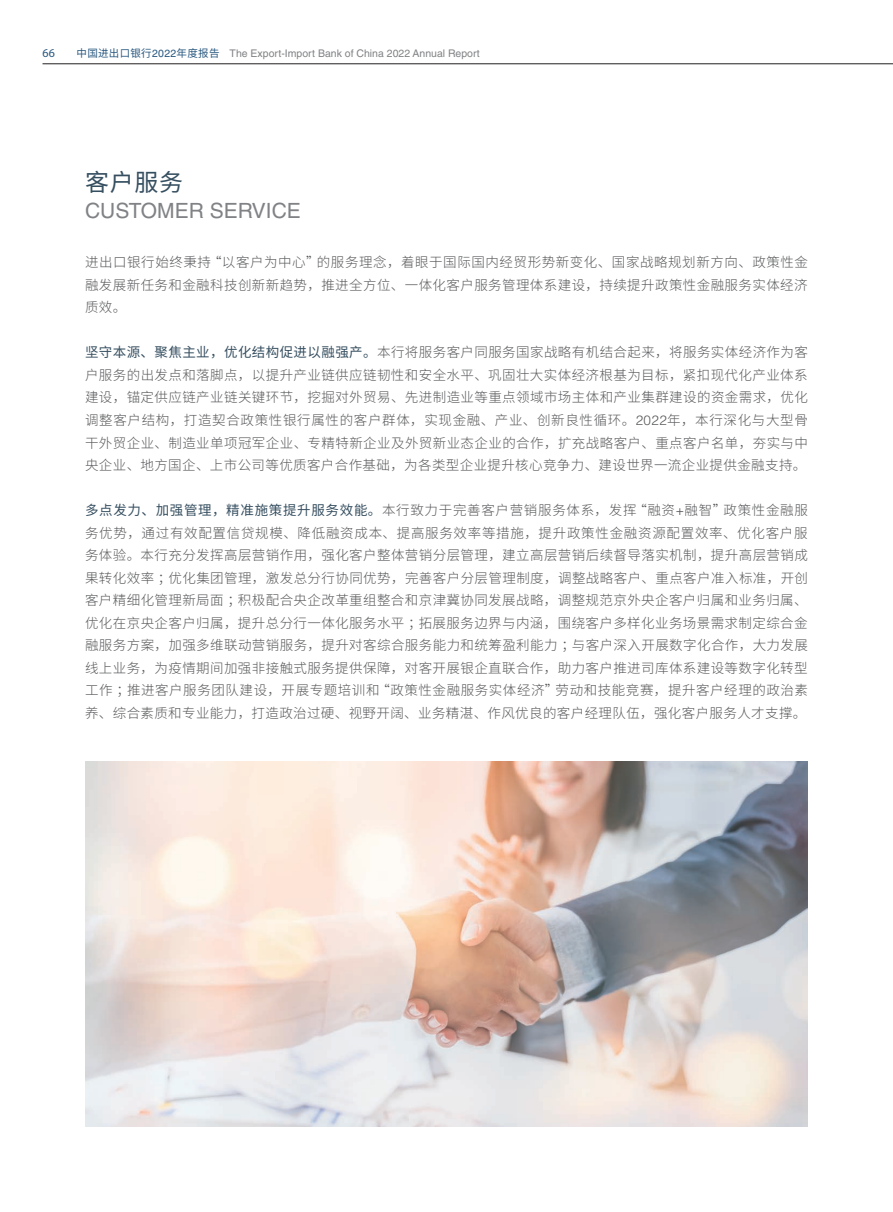
<style>
.page{position:relative;width:893px;height:1212px;background:#fff}
.page>*{position:absolute;margin:0;border:0;box-sizing:border-box;transform-origin:0 0}
.t1{font:24px "Source Han Sans CN";color:#364f60}
.t2{font:21px "Helvetica LT Std";color:#808285}
.t3{font:300 13.5px/22.5px "Source Han Sans CN";letter-spacing:.03em;color:#57585a;text-align:justify}
.t4{font:12px "Myriad Pro";color:#28587f}
.t5{font:10.5px "Helvetica LT Std";color:#808285}
.s1{font-family:"Source Han Sans CN";color:#28587f}
.s2{color:#28587f}
.s3{font-weight:400;color:#364f60}
.s4{font-family:"Helvetica LT Std"}
</style>
<div class="page">
<hr style="left:43px;top:64px;width:850px;height:1px;background:#231f20">
<img style="left:85px;top:761px;width:723px;height:366px">
<p class="t4" style="left:43px;top:46px;width:14px">66</p>
<p class="t5" style="left:77px;top:47px;width:405px"><span class="s1">中国进出口银行</span><span class="s2">2022</span><span class="s1">年度报告</span> The Export-Import Bank of China 2022 Annual Report</p>
<h1 class="t1" style="left:85px;top:169px;width:100px">客户服务</h1>
<h2 class="t2" style="left:85px;top:198px;width:217px">CUSTOMER SERVICE</h2>
<p class="t3" style="left:85px;top:252px;width:725px">进出口银行始终秉持“以客户为中心”的服务理念，着眼于国际国内经贸形势新变化、国家战略规划新方向、政策性金融发展新任务和金融科技创新新趋势，推进全方位、一体化客户服务管理体系建设，持续提升政策性金融服务实体经济质效。</p>
<p class="t3" style="left:85px;top:342px;width:724px"><span class="s3">坚守本源、聚焦主业，优化结构促进以融强产。</span>本行将服务客户同服务国家战略有机结合起来，将服务实体经济作为客户服务的出发点和落脚点，以提升产业链供应链韧性和安全水平、巩固壮大实体经济根基为目标，紧扣现代化产业体系建设，锚定供应链产业链关键环节，挖掘对外贸易、先进制造业等重点领域市场主体和产业集群建设的资金需求，优化调整客户结构，打造契合政策性银行属性的客户群体，实现金融、产业、创新良性循环。<span class="s4">2022</span>年，本行深化与大型骨干外贸企业、制造业单项冠军企业、专精特新企业及外贸新业态企业的合作，扩充战略客户、重点客户名单，夯实与中央企业、地方国企、上市公司等优质客户合作基础，为各类型企业提升核心竞争力、建设世界一流企业提供金融支持。</p>
<p class="t3" style="left:85px;top:499px;width:725px"><span class="s3">多点发力、加强管理，精准施策提升服务效能。</span>本行致力于完善客户营销服务体系，发挥“融资<span class="s4">+</span>融智”政策性金融服务优势，通过有效配置信贷规模、降低融资成本、提高服务效率等措施，提升政策性金融资源配置效率、优化客户服务体验。本行充分发挥高层营销作用，强化客户整体营销分层管理，建立高层营销后续督导落实机制，提升高层营销成果转化效率；优化集团管理，激发总分行协同优势，完善客户分层管理制度，调整战略客户、重点客户准入标准，开创客户精细化管理新局面；积极配合央企改革重组整合和京津冀协同发展战略，调整规范京外央企客户归属和业务归属、优化在京央企客户归属，提升总分行一体化服务水平；拓展服务边界与内涵，围绕客户多样化业务场景需求制定综合金融服务方案，加强多维联动营销服务，提升对客综合服务能力和统筹盈利能力；与客户深入开展数字化合作，大力发展线上业务，为疫情期间加强非接触式服务提供保障，对客开展银企直联合作，助力客户推进司库体系建设等数字化转型工作；推进客户服务团队建设，开展专题培训和“政策性金融服务实体经济”劳动和技能竞赛，提升客户经理的政治素养、综合素质和专业能力，打造政治过硬、视野开阔、业务精湛、作风优良的客户经理队伍，强化客户服务人才支撑。</p>
</div>
